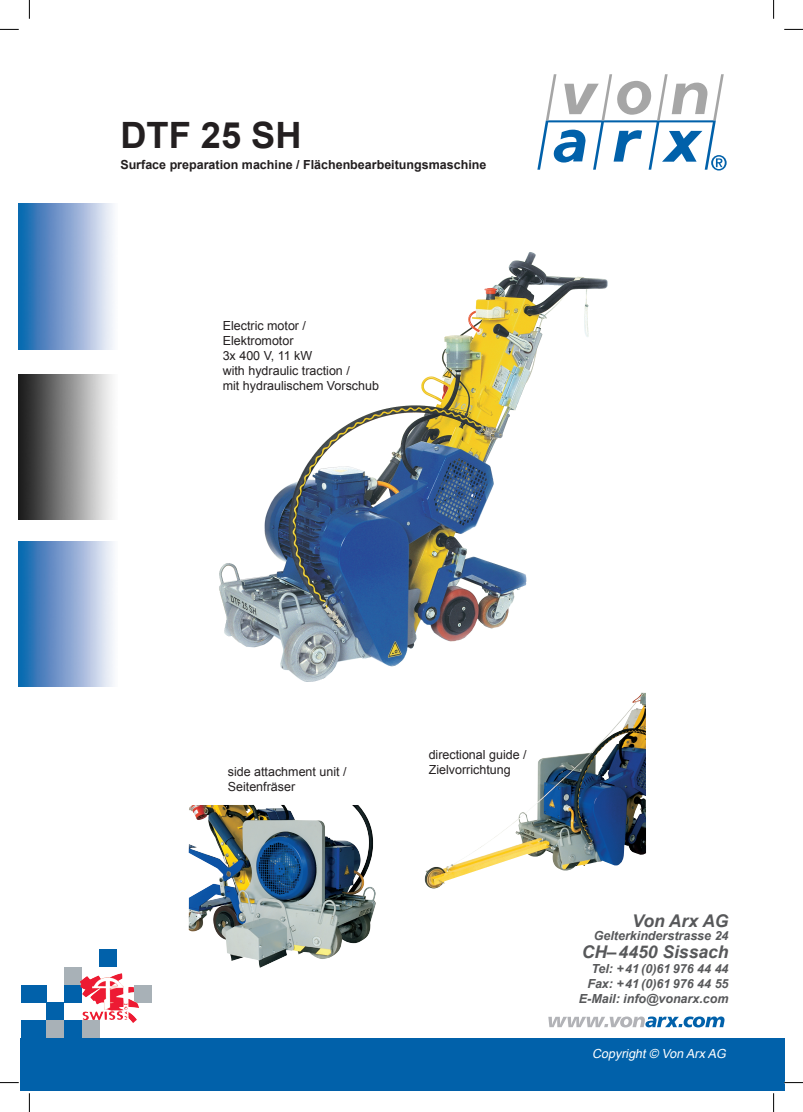
<style>
.page{position:relative;width:803px;height:1112px;background:#fff}
.page>*{position:absolute;margin:0;border:0;box-sizing:border-box;transform-origin:0 0}
.t1{font:700 36.25px "Arial";color:#231f20}
.t2{font:italic 700 17.5px "Arial";color:#57585a}
.t3{font:12.5px/15px "Arial";color:#231f20}
.t4{font:italic 700 12.5px/15px "Arial";color:#57585a;text-align:right}
.t5{font:700 12.5px "Arial";color:#231f20}
.t6{font:italic 12.5px "Arial";color:#fff}
</style>
<div class="page">
<img style="left:19px;top:541px;width:95px;height:145px">
<img style="left:19px;top:374px;width:93px;height:145px">
<img style="left:19px;top:203px;width:95px;height:146px">
<div style="left:20px;top:1037px;width:764px;height:52px;background:#0161aa"></div>
<svg style="left:537px;top:74px;width:190px;height:96px"></svg>
<div style="left:21px;top:1019px;width:25px;height:18px;background:#0161aa"></div>
<div style="left:46px;top:1019px;width:18px;height:18px;background:#a8b1b7"></div>
<div style="left:21px;top:984px;width:25px;height:18px;background:#0161aa"></div>
<div style="left:64px;top:966px;width:18px;height:18px;background:#a8b1b7"></div>
<div style="left:46px;top:1002px;width:18px;height:17px;background:#0161aa"></div>
<div style="left:134px;top:984px;width:18px;height:18px;background:#a8b1b7"></div>
<div style="left:82px;top:1019px;width:17px;height:18px;background:#a8b1b7"></div>
<div style="left:64px;top:1019px;width:18px;height:18px;background:#0161aa"></div>
<div style="left:64px;top:984px;width:18px;height:18px;background:#0161aa"></div>
<div style="left:99px;top:949px;width:18px;height:17px;background:#0161aa"></div>
<img style="left:80px;top:973px;width:49px;height:37px">
<img style="left:219px;top:252px;width:389px;height:430px">
<img style="left:189px;top:804px;width:187px;height:163px">
<img style="left:424px;top:692px;width:222px;height:196px">
<svg style="left:548px;top:1016px;width:176px;height:11px"></svg>
<svg style="left:0;top:29px;width:19px;height:1px"></svg>
<svg style="left:784px;top:29px;width:19px;height:1px"></svg>
<svg style="left:0;top:1082px;width:19px;height:1px"></svg>
<svg style="left:784px;top:1081px;width:19px;height:2px"></svg>
<svg style="left:29px;top:0;width:1px;height:19px"></svg>
<svg style="left:29px;top:1093px;width:1px;height:18px"></svg>
<svg style="left:773px;top:0;width:1px;height:19px"></svg>
<svg style="left:773px;top:1093px;width:1px;height:18px"></svg>
<h1 class="t1" style="left:120px;top:111px;width:183px">DTF 25 SH</h1>
<p class="t5" style="left:120px;top:156px;width:368px">Surface preparation machine / Flächenbearbeitungsmaschine</p>
<p class="t3" style="left:223px;top:318px;width:158px">Electric motor /<br>Elektromotor<br>3x 400 V, 11 kW<br>with hydraulic traction /<br>mit hydraulischem Vorschub</p>
<p class="t3" style="left:228px;top:764px;width:120px">side attachment unit /<br>Seitenfräser</p>
<p class="t3" style="left:429px;top:746px;width:99px">directional guide /<br>Zielvorrichtung</p>
<h2 class="t2" style="left:632px;top:908px;width:98px">Von Arx AG</h2>
<p class="t4" style="left:594px;top:928px;width:136px">Gelterkinderstrasse 24</p>
<h2 class="t2" style="left:582px;top:940px;width:148px">CH–4450 Sissach</h2>
<p class="t4" style="left:579px;top:961px;width:151px">Tel: +41 (0)61 976 44 44<br>Fax: +41 (0)61 976 44 55<br>E-Mail: info@vonarx.com</p>
<p class="t6" style="left:592px;top:1045px;width:138px">Copyright© Von Arx AG</p>
</div>
